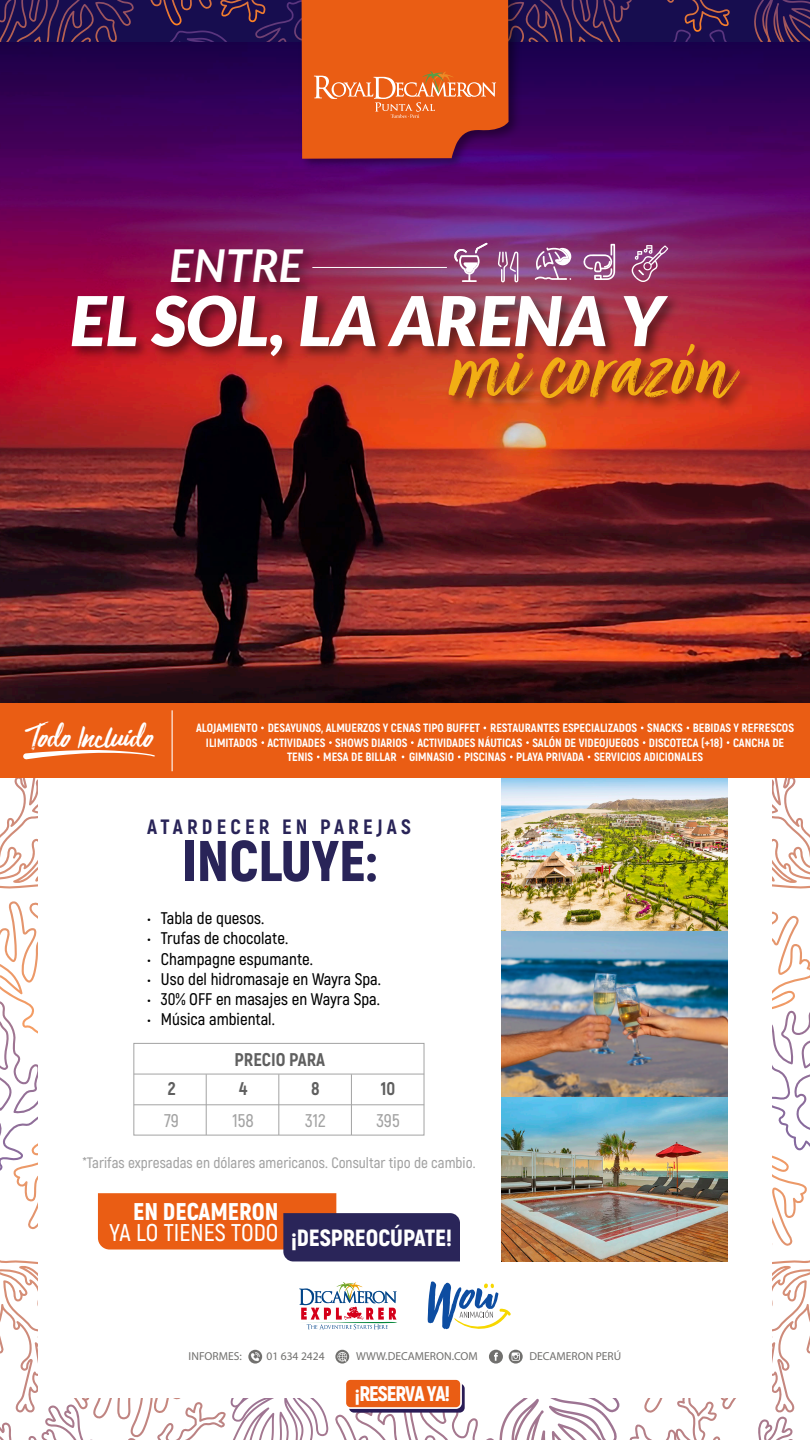
<style>
.page{position:relative;width:810px;height:1440px;background:#fff}
.page>*{position:absolute;margin:0;border:0;box-sizing:border-box;transform-origin:0 0}
.t1{font:107.7px "Turbinado Dry Pro";color:#f2ae14}
.t2{font:italic 900 68.7px "Lato";color:#fff}
.t3{font:900 57.22px "Akrobat";color:#292458}
.t4{font:italic 700 45.45px "Lato";color:#fff}
.t5{font:31.5px "Viva Beautiful Pro B";color:#fff}
.t6{font:900 24.22px "Akrobat";color:#fff}
.t7{font:900 23.48px "Akrobat";color:#fff}
.t8{font:900 21.75px "Akrobat";color:#fff}
.t9{font:900 21.15px "Akrobat";letter-spacing:-.05em;color:#fff}
.t10{font:800 20.7px "Akrobat";letter-spacing:.2em;color:#292458}
.t11{font:800 18.38px "Akrobat";color:#5f5f5f}
.t12{font:600 18.38px "Akrobat";color:#a3a3a3}
.t13{font:600 16.88px "Akrobat";color:#000}
.t14{font:600 15.15px "Akrobat";color:#a2a2a2}
.t15{font:800 12px/14.4px "Akrobat";color:#fff;text-align:center}
.t16{font:11.55px "Myriad Pro";color:#71706e}
.s1{font-family:"Viva Beautiful Pro"}
</style>
<div class="page">
<svg style="left:0;top:42px;width:810px;height:425px;background:#6c114f"></svg>
<svg style="left:0;top:0;width:633px;height:42px;background:#2b1750"></svg>
<svg style="left:540px;top:0;width:92px;height:42px;background:#321b51"></svg>
<svg style="left:16px;top:0;width:118px;height:42px;background:#321b51"></svg>
<div style="left:633px;top:0;width:177px;height:42px;background:#170d4f"></div>
<svg style="left:762px;top:0;width:48px;height:42px"></svg>
<svg style="left:667px;top:0;width:63px;height:42px"></svg>
<img style="left:296px;top:0;width:229px;height:175px">
<svg style="left:150px;top:0;width:359px;height:159px;background:#963836"></svg>
<img style="left:162px;top:236px;width:160px;height:44px">
<img style="left:63px;top:280px;width:624px;height:102px">
<img style="left:442px;top:305px;width:316px;height:157px">
<svg style="left:535px;top:247px;width:37px;height:33px"></svg>
<svg style="left:454px;top:243px;width:33px;height:39px"></svg>
<svg style="left:498px;top:251px;width:20px;height:32px"></svg>
<svg style="left:583px;top:244px;width:32px;height:36px"></svg>
<svg style="left:632px;top:245px;width:36px;height:37px"></svg>
<hr style="left:312px;top:267px;width:135px;height:1px;background:#fff">
<img style="left:0;top:467px;width:810px;height:973px">
<h3 class="t4" style="left:169px;top:232px;width:135px">ENTRE</h3>
<h2 class="t2" style="left:70px;top:281px;width:595px">EL SOL, LA ARENA Y</h2>
<h1 class="t1" style="left:448px;top:309px;width:285px">mi corazón</h1>
<h3 class="t5" style="left:31px;top:717px;width:124px"><span class="s1">T</span>odo Incluido</h3>
<p class="t15" style="left:196px;top:721px;width:600px">ALOJAMIENTO DESAYUNOS, ALMUERZOS Y CENAS TIPO BUFFET RESTAURANTES ESPECIALIZADOS SNACKS BEBIDAS Y REFRESCOS<br>ILIMITADOS ACTIVIDADES SHOWS DIARIOS ACTIVIDADES NÁUTICAS SALÓN DE VIDEOJUEGOS DISCOTECA (+18) CANCHA DE<br>TENIS MESA DE BILLAR GIMNASIO PISCINAS PLAYA PRIVADA SERVICIOS ADICIONALES</p>
<h3 class="t10" style="left:147px;top:814px;width:265px">ATARDECER EN PAREJAS</h3>
<h3 class="t3" style="left:181px;top:824px;width:197px">INCLUYE:</h3>
<h3 class="t13" style="left:147px;top:908px;width:118px">• Tabla de quesos.</h3>
<h3 class="t13" style="left:147px;top:928px;width:142px">• Trufas de chocolate.</h3>
<h3 class="t13" style="left:147px;top:948px;width:167px">• Champagne espumante.</h3>
<h3 class="t13" style="left:147px;top:969px;width:235px">• Uso del hidromasaje en Wayra Spa.</h3>
<h3 class="t13" style="left:147px;top:989px;width:234px">• 30% OFF en masajes en Wayra Spa.</h3>
<h3 class="t13" style="left:147px;top:1009px;width:129px">• Música ambiental.</h3>
<h3 class="t11" style="left:235px;top:1048px;width:92px">PRECIO PARA</h3>
<h3 class="t11" style="left:168px;top:1077px;width:9px">2</h3>
<h3 class="t11" style="left:239px;top:1077px;width:10px">4</h3>
<h3 class="t11" style="left:311px;top:1077px;width:10px">8</h3>
<h3 class="t11" style="left:381px;top:1077px;width:16px">10</h3>
<h3 class="t12" style="left:164px;top:1109px;width:16px">79</h3>
<h3 class="t12" style="left:233px;top:1109px;width:23px">158</h3>
<h3 class="t12" style="left:305px;top:1109px;width:22px">312</h3>
<h3 class="t12" style="left:376px;top:1109px;width:25px">395</h3>
<p class="t14" style="left:82px;top:1153px;width:395px">*Tarifas expresadas en dólares americanos. Consultar tipo de cambio.</p>
<h3 class="t6" style="left:133px;top:1196px;width:147px">EN DECAMERON</h3>
<h3 class="t7" style="left:110px;top:1222px;width:344px"><sup>YA</sup> <sup>LO</sup> <sup>TIENES</sup> <sup>TODO</sup> ¡DESPREOCÚPATE!</h3>
<p class="t16" style="left:189px;top:1349px;width:55px">INFORMES:</p>
<p class="t16" style="left:266px;top:1349px;width:60px">01 634 2424</p>
<p class="t16" style="left:356px;top:1349px;width:123px">WWW.DECAMERON.COM</p>
<p class="t16" style="left:529px;top:1349px;width:94px">DECAMERON PERÚ</p>
<h3 class="t9" style="left:355px;top:1379px;width:97px">¡RESERVA YA!</h3>
<h3 class="t8" style="left:358px;top:1384px;width:98px">COMPRA YA</h3>
</div>
